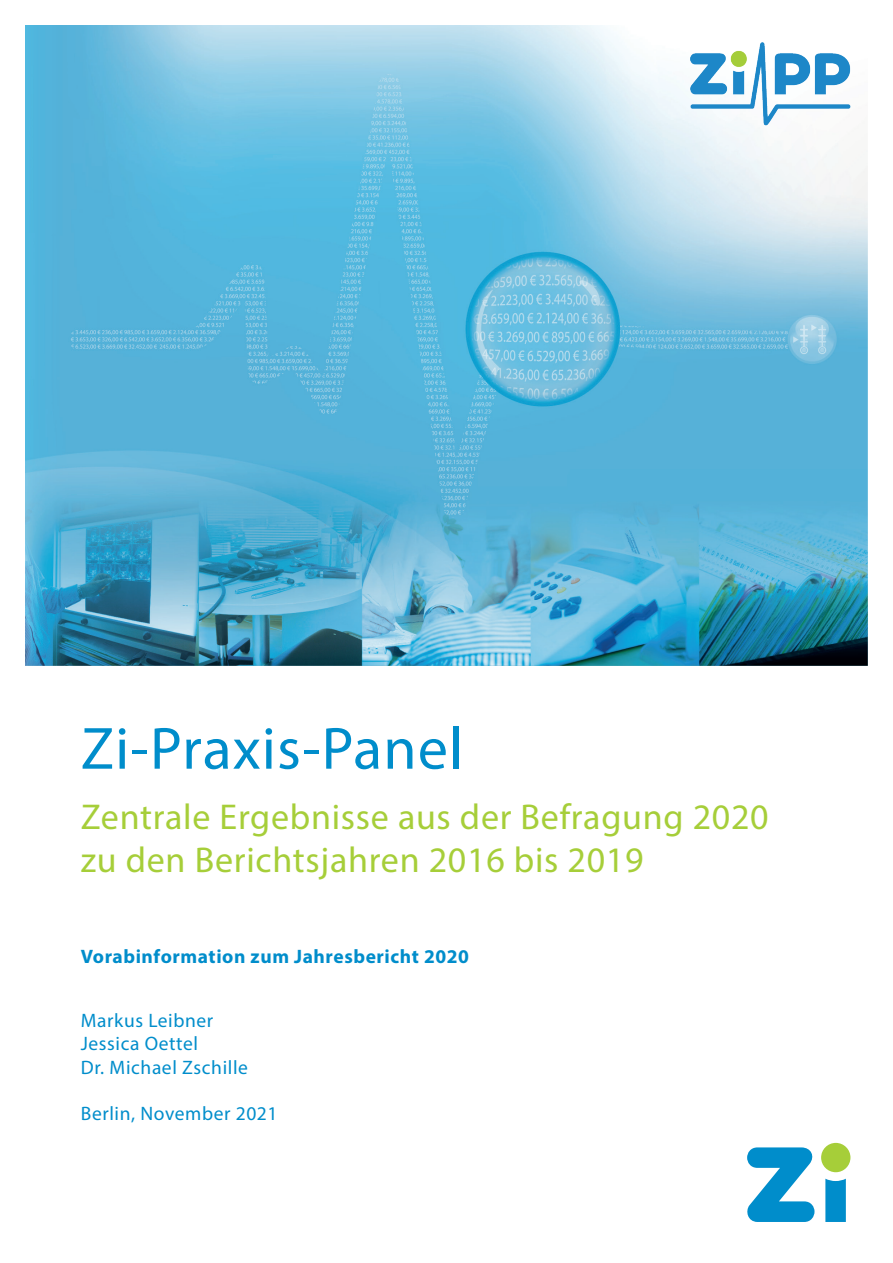
<style>
.page{position:relative;width:893px;height:1263px;background:#fff}
.page>*{position:absolute;margin:0;border:0;box-sizing:border-box;transform-origin:0 0}
.t1{font:60px "Myriad Pro";letter-spacing:.02em;color:#008dcb}
.t2{font:36px/43.2px "Myriad Pro";letter-spacing:.02em;color:#a6ce39}
.t3{font:19.5px/23.4px "Myriad Pro";letter-spacing:.03em;color:#008dcb}
.t4{font:700 19.5px "Myriad Pro";letter-spacing:.03em;color:#008dcb}
</style>
<div class="page">
<img style="left:26px;top:26px;width:841px;height:639px">
<svg style="left:747px;top:1147px;width:68px;height:75px"></svg>
<div style="left:821px;top:1143px;width:29px;height:29px;background:#a6ce39;border-radius:50%"></div>
<svg style="left:825px;top:1179px;width:21px;height:43px"></svg>
<img style="left:691px;top:43px;width:159px;height:82px">
<h1 class="t1" style="left:81px;top:711px;width:384px">Zi-Praxis-Panel</h1>
<p class="t2" style="left:81px;top:795px;width:689px">Zentrale Ergebnisse aus der Befragung 2020 zu den Berichtsjahren 2016 bis 2019</p>
<p class="t4" style="left:81px;top:944px;width:390px">Vorabinformation zum Jahresbericht 2020</p>
<p class="t3" style="left:81px;top:1008px;width:169px">Markus Leibner<br>Jessica Oettel<br>Dr. Michael Zschille</p>
<p class="t3" style="left:81px;top:1102px;width:198px">Berlin, November 2021</p>
</div>
